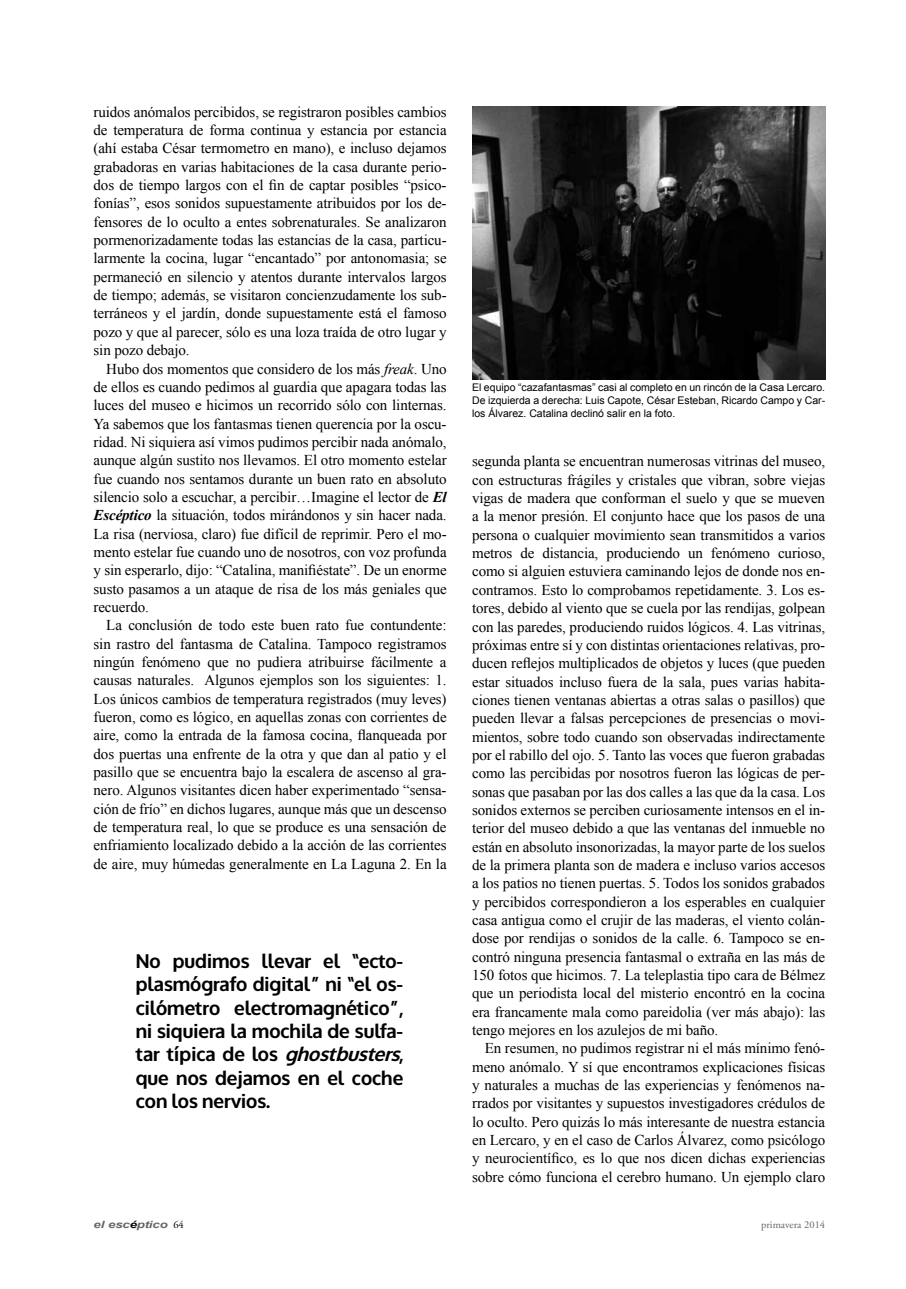
<style>
.page{position:relative;width:906px;height:1289px;background:#fff}
.page>*{position:absolute;margin:0;border:0;box-sizing:border-box;transform-origin:0 0}
.t1{font:700 19.5px/23.4px "Oxygen";color:#000}
.t2{font:15px/18.3px "Times New Roman";letter-spacing:-.01em;color:#000;text-align:justify}
.t3{font:10.5px/12.6px "Arial";color:#000;text-align:justify}
.t4{font:10.5px "Adobe Garamond Pro";color:#636466}
.t5{font:italic 700 10.05px "Arial";letter-spacing:-.01em;color:#636466;scale:1.32 1}
.s1{font-style:italic}
.s2{font-weight:700;font-style:italic}
.s3{color:#000}
.s4{font-family:"Adobe Garamond Pro";font-weight:400;font-style:normal;font-size:10.5px;color:#000}
</style>
<div class="page">
<img style="left:472px;top:106px;width:353px;height:273px">
<p class="t2" style="left:94px;top:102px;width:355px">ruidos anómalos percibidos, se registraron posibles cambios de temperatura de forma continua y estancia por estancia (ahí estaba César termometro en mano), e incluso dejamos grabadoras en varias habitaciones de la casa durante perio&shy;dos de tiempo largos con el fin de captar posibles “psico&shy;fonías”, esos sonidos supuestamente atribuidos por los de&shy;fensores de lo oculto a entes sobrenaturales. Se analizaron pormenorizadamente todas las estancias de la casa, particu&shy;larmente la cocina, lugar “encantado” por antonomasia; se permaneció en silencio y atentos durante intervalos largos de tiempo; además, se visitaron concienzudamente los sub&shy;terráneos y el jardín, donde supuestamente está el famoso pozo y que al parecer, sólo es una loza traída de otro lugar y sin pozo debajo.</p>
<p class="t2" style="left:94px;top:359px;width:355px;text-indent:13px">Hubo dos momentos que considero de los más <span class="s1">freak</span>. Uno de ellos es cuando pedimos al guardia que apagara todas las luces del museo e hicimos un recorrido sólo con linternas.<br>Ya sabemos que los fantasmas tienen querencia por la oscu&shy;ridad. Ni siquiera así vimos pudimos percibir nada anómalo, aunque algún sustito nos llevamos. El otro momento estelar fue cuando nos sentamos durante un buen rato en absoluto silencio solo a escuchar, a percibir…Imagine el lector de <span class="s2">El Escéptico</span> la situación, todos mirándonos y sin hacer nada.<br>La risa (nerviosa, claro) fue difícil de reprimir. Pero el mo&shy;mento estelar fue cuando uno de nosotros, con voz profunda y sin esperarlo, dijo: “Catalina, manifiéstate”. De un enorme susto pasamos a un ataque de risa de los más geniales que recuerdo.</p>
<p class="t2" style="left:94px;top:615px;width:354px;text-indent:13px">La conclusión de todo este buen rato fue contundente: sin rastro del fantasma de Catalina. Tampoco registramos ningún fenómeno que no pudiera atribuirse fácilmente a causas naturales. Algunos ejemplos son los siguientes: 1.<br>Los únicos cambios de temperatura registrados (muy leves) fueron, como es lógico, en aquellas zonas con corrientes de aire, como la entrada de la famosa cocina, flanqueada por dos puertas una enfrente de la otra y que dan al patio y el pasillo que se encuentra bajo la escalera de ascenso al gra&shy;nero. Algunos visitantes dicen haber experimentado “sensa&shy;ción de frío” en dichos lugares, aunque más que un descenso de temperatura real, lo que se produce es una sensación de enfriamiento localizado debido a la acción de las corrientes de aire, muy húmedas generalmente en La Laguna 2. En la</p>
<h1 class="t1" style="left:136px;top:949px;width:272px">No pudimos llevar el “ecto&shy;plasmógrafo digital” ni “el os&shy;cilómetro electromagnético”, ni siquiera la mochila de sulfa&shy;t a r t í p i c a d e l o s <span class="s1">ghostbusters</span>, que nos dejamos en el coche con los nervios.</h1>
<p class="t3" style="left:472px;top:381px;width:354px">El equipo “cazafantasmas” casi al completo en un rincón de la Casa Lercaro.<br>De izquierda a derecha: Luis Capote, César Esteban, Ricardo Campo y Car&shy;los Álvarez. Catalina declinó salir en la foto.</p>
<p class="t2" style="left:472px;top:452px;width:355px">segunda planta se encuentran numerosas vitrinas del museo, con estructuras frágiles y cristales que vibran, sobre viejas vigas de madera que conforman el suelo y que se mueven a la menor presión. El conjunto hace que los pasos de una persona o cualquier movimiento sean transmitidos a varios metros de distancia, produciendo un fenómeno curioso, como si alguien estuviera caminando lejos de donde nos en&shy;contramos. Esto lo comprobamos repetidamente. 3. Los es&shy;tores, debido al viento que se cuela por las rendijas, golpean con las paredes, produciendo ruidos lógicos. 4. Las vitrinas, próximas entre sí y con distintas orientaciones relativas, pro&shy;ducen reflejos multiplicados de objetos y luces (que pueden estar situados incluso fuera de la sala, pues varias habita&shy;ciones tienen ventanas abiertas a otras salas o pasillos) que pueden llevar a falsas percepciones de presencias o movi&shy;mientos, sobre todo cuando son observadas indirectamente por el rabillo del ojo. 5. Tanto las voces que fueron grabadas como las percibidas por nosotros fueron las lógicas de per&shy;sonas que pasaban por las dos calles a las que da la casa. Los sonidos externos se perciben curiosamente intensos en el in&shy;terior del museo debido a que las ventanas del inmueble no están en absoluto insonorizadas, la mayor parte de los suelos de la primera planta son de madera e incluso varios accesos a los patios no tienen puertas. 5. Todos los sonidos grabados y percibidos correspondieron a los esperables en cualquier casa antigua como el crujir de las maderas, el viento colán&shy;dose por rendijas o sonidos de la calle. 6. Tampoco se en&shy;contró ninguna presencia fantasmal o extraña en las más de 150 fotos que hicimos. 7. La teleplastia tipo cara de Bélmez que un periodista local del misterio encontró en la cocina era francamente mala como pareidolia (ver más abajo): las tengo mejores en los azulejos de mi baño.</p>
<p class="t2" style="left:472px;top:1038px;width:354px;text-indent:13px">En resumen, no pudimos registrar ni el más mínimo fenó&shy;meno anómalo. Y sí que encontramos explicaciones físicas y naturales a muchas de las experiencias y fenómenos na&shy;rrados por visitantes y supuestos investigadores crédulos de lo oculto. Pero quizás lo más interesante de nuestra estancia en Lercaro, y en el caso de Carlos Álvarez, como psicólogo y neurocientífico, es lo que nos dicen dichas experiencias sobre cómo funciona el cerebro humano. Un ejemplo claro</p>
<p class="t5" style="left:94px;top:1217px;width:70px">el esc<span class="s3">é</span>ptico <span class="s4">64</span></p>
<p class="t4" style="left:761px;top:1217px;width:65px">primavera 2014</p>
</div>
